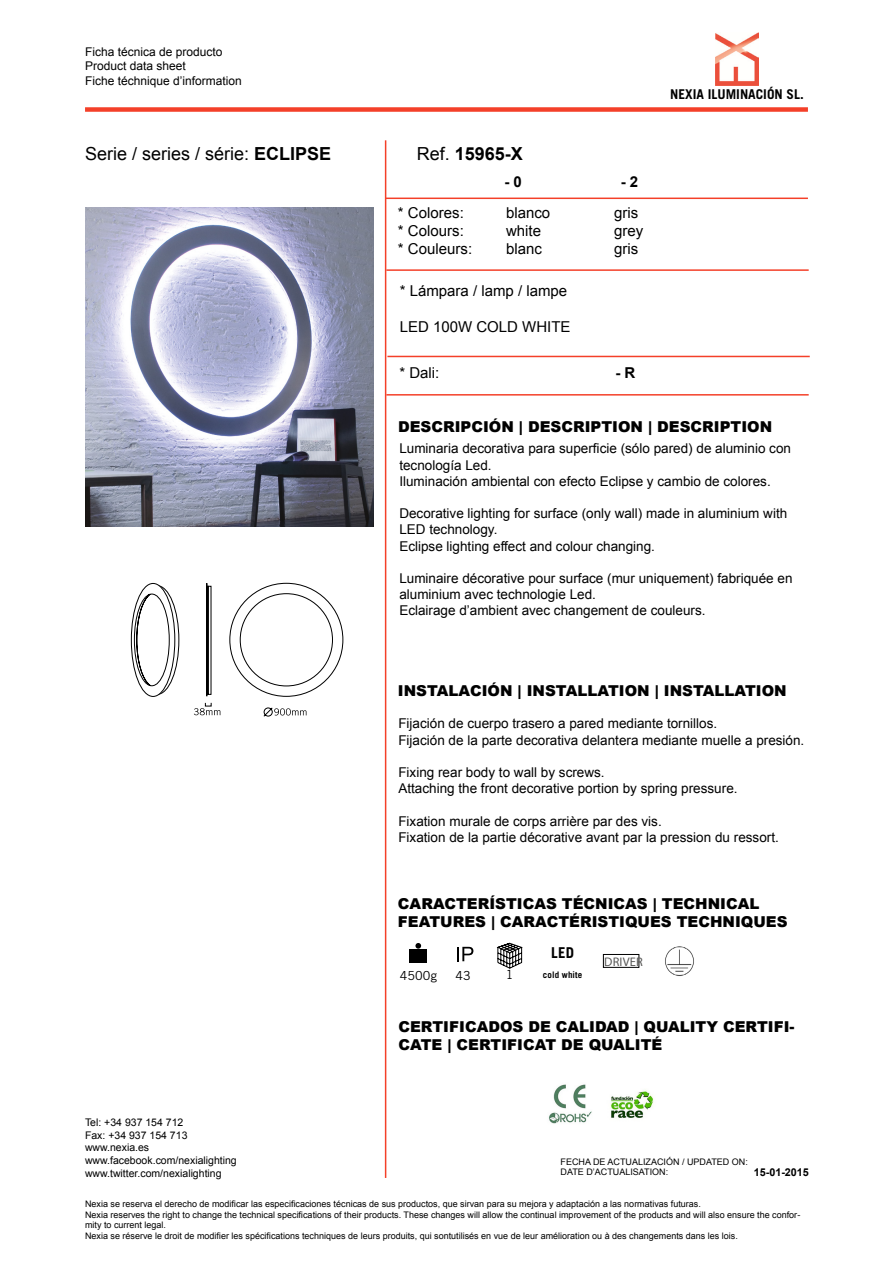
<style>
.page{position:relative;width:893px;height:1263px;background:#fff}
.page>*{position:absolute;margin:0;border:0;box-sizing:border-box;transform-origin:0 0}
.t1{font:18px "Arial";color:#000}
.t2{font:700 18px "Arial";color:#000}
.t3{font:900 15px/18px "Arial";color:#000}
.t4{font:15px "Arial";color:#000}
.t5{font:700 15px "Arial";color:#000}
.t6{font:700 15px "Trade Gothic LT Std";color:#000}
.t7{font:13.5px/16.2px "Arial";color:#000}
.t8{font:700 13.5px "Trade Gothic LT Std";color:#000}
.t9{font:12.45px "Trade Gothic LT Std";letter-spacing:.01em;color:#000}
.t10{font:12.45px "Myriad Pro";letter-spacing:.01em;color:#575756}
.t11{font:12px/14.4px "Arial";color:#000}
.t12{font:700 10.8px "Arial";color:#000}
.t13{font:10.5px/12.6px "Arial";color:#000}
.t14{font:9px/10.8px "Arial";color:#000}
.t15{font:700 9px "Trade Gothic LT Std";letter-spacing:.01em;color:#000}
.s1{font-weight:700}
.s2{font-weight:400}
</style>
<div class="page">
<div style="left:85px;top:107px;width:723px;height:5px;background:#f44029"></div>
<hr style="left:386px;top:269px;width:423px;height:2px;background:#f44029">
<img style="left:716px;top:32px;width:42px;height:53px">
<hr style="left:385px;top:140px;width:1px;height:1038px;background:#f44029">
<hr style="left:386px;top:394px;width:423px;height:2px;background:#f44029">
<img style="left:549px;top:1084px;width:105px;height:40px">
<hr style="left:386px;top:198px;width:422px;height:1px;background:#f44029">
<hr style="left:387px;top:356px;width:423px;height:1px;background:#f44029">
<img style="left:85px;top:207px;width:288px;height:320px">
<svg style="left:415px;top:943px;width:6px;height:6px"></svg>
<div style="left:409px;top:949px;width:18px;height:13px;background:#000"></div>
<svg style="left:457px;top:947px;width:16px;height:14px"></svg>
<svg style="left:497px;top:942px;width:26px;height:27px"></svg>
<div style="left:603px;top:954px;width:36px;height:14px;border:1px solid #000"></div>
<img style="left:665px;top:946px;width:29px;height:30px">
<svg style="left:134px;top:582px;width:210px;height:115px"></svg>
<div style="left:207px;top:586px;width:4px;height:109px;border:1px solid #000"></div>
<div style="left:207px;top:586px;width:1px;height:109px;border:1px solid #000"></div>
<svg style="left:263px;top:707px;width:43px;height:10px"></svg>
<svg style="left:194px;top:703px;width:26px;height:12px"></svg>
<p class="t11" style="left:85px;top:45px;width:158px">Ficha técnica de producto<br>Product data sheet<br>Fiche téchnique d’information</p>
<h1 class="t1" style="left:85px;top:142px;width:248px">Serie / series / série: <span class="s1">ECLIPSE</span></h1>
<h1 class="t2" style="left:417px;top:142px;width:108px"><span class="s2">Ref.</span> 15965-X</h1>
<p class="t5" style="left:504px;top:172px;width:19px">- 0</p>
<p class="t5" style="left:621px;top:172px;width:19px">- 2</p>
<p class="t4" style="left:398px;top:203px;width:67px">* Colores:</p>
<p class="t4" style="left:506px;top:203px;width:46px">blanco</p>
<p class="t4" style="left:614px;top:203px;width:26px">gris</p>
<p class="t4" style="left:398px;top:221px;width:67px">* Colours:</p>
<p class="t4" style="left:506px;top:221px;width:37px">white</p>
<p class="t4" style="left:614px;top:221px;width:31px">grey</p>
<p class="t4" style="left:398px;top:239px;width:76px">* Couleurs:</p>
<p class="t4" style="left:506px;top:239px;width:37px">blanc</p>
<p class="t4" style="left:614px;top:239px;width:26px">gris</p>
<p class="t4" style="left:400px;top:281px;width:169px">* Lámpara / lamp / lampe</p>
<p class="t4" style="left:400px;top:317px;width:172px">LED 100W COLD WHITE</p>
<p class="t4" style="left:399px;top:363px;width:42px">* Dali:</p>
<p class="t5" style="left:615px;top:363px;width:21px">- R</p>
<p class="t8" style="left:670px;top:86px;width:135px">NEXIA ILUMINACIÓN SL.</p>
<p class="t3" style="left:398px;top:417px;width:376px">DESCRIPCIÓN | DESCRIPTION | DESCRIPTION</p>
<p class="t7" style="left:399px;top:441px;width:393px">Luminaria decorativa para superficie (sólo pared) de aluminio con tecnología Led.<br>Iluminación ambiental con efecto Eclipse y cambio de colores.</p>
<p class="t7" style="left:399px;top:506px;width:389px">Decorative lighting for surface (only wall) made in aluminium with<br>LED technology.<br>Eclipse lighting effect and colour changing.</p>
<p class="t7" style="left:399px;top:570px;width:395px">Luminaire décorative pour surface (mur uniquement) fabriquée en aluminium avec technologie Led.<br>Eclairage d’ambient avec changement de couleurs.</p>
<p class="t3" style="left:398px;top:681px;width:390px">INSTALACIÓN | INSTALLATION | INSTALLATION</p>
<p class="t7" style="left:398px;top:716px;width:407px">Fijación de cuerpo trasero a pared mediante tornillos.<br>Fijación de la parte decorativa delantera mediante muelle a presión.</p>
<p class="t7" style="left:398px;top:764px;width:341px">Fixing rear body to wall by screws.<br>Attaching the front decorative portion by spring pressure.</p>
<p class="t7" style="left:398px;top:813px;width:382px">Fixation murale de corps arrière par des vis.<br>Fixation de la partie décorative avant par la pression du ressort.</p>
<p class="t3" style="left:398px;top:894px;width:391px">CARACTERÍSTICAS TÉCNICAS | TECHNICAL<br>FEATURES | CARACTÉRISTIQUES TECHNIQUES</p>
<p class="t9" style="left:400px;top:967px;width:39px">4500g</p>
<p class="t9" style="left:455px;top:967px;width:17px">43</p>
<p class="t6" style="left:551px;top:943px;width:24px">LED</p>
<p class="t9" style="left:506px;top:967px;width:9px">1</p>
<p class="t15" style="left:543px;top:969px;width:41px">cold white</p>
<p class="t10" style="left:604px;top:954px;width:40px">DRIVER</p>
<p class="t13" style="left:85px;top:1116px;width:153px">Tel: +34 937 154 712<br>Fax: +34 937 154 713 www.nexia.es www.facebook.com/nexialighting www.twitter.com/nexialighting</p>
<p class="t3" style="left:398px;top:1018px;width:398px">CERTIFICADOS DE CALIDAD | QUALITY CERTIFI-<br>CATE | CERTIFICAT DE QUALITÉ</p>
<p class="t14" style="left:561px;top:1156px;width:189px">FECHA DE ACTUALIZACIÓN / UPDATED ON:<br>DATE D’ACTUALISATION:</p>
<p class="t12" style="left:754px;top:1165px;width:57px">15-01-2015</p>
<p class="t14" style="left:85px;top:1198px;width:717px">Nexia se reserva el derecho de modificar las especificaciones técnicas de sus productos, que sirvan para su mejora y adaptación a las normativas futuras.<br>Nexia reserves the right to change the technical specifications of their products. These changes will allow the continual improvement of the products and will also ensure the confor&shy;mity to current legal.<br>Nexia se réserve le droit de modifier les spécifications techniques de leurs produits, qui sontutilisés en vue de leur amélioration ou à des changements dans les lois.</p>
</div>
